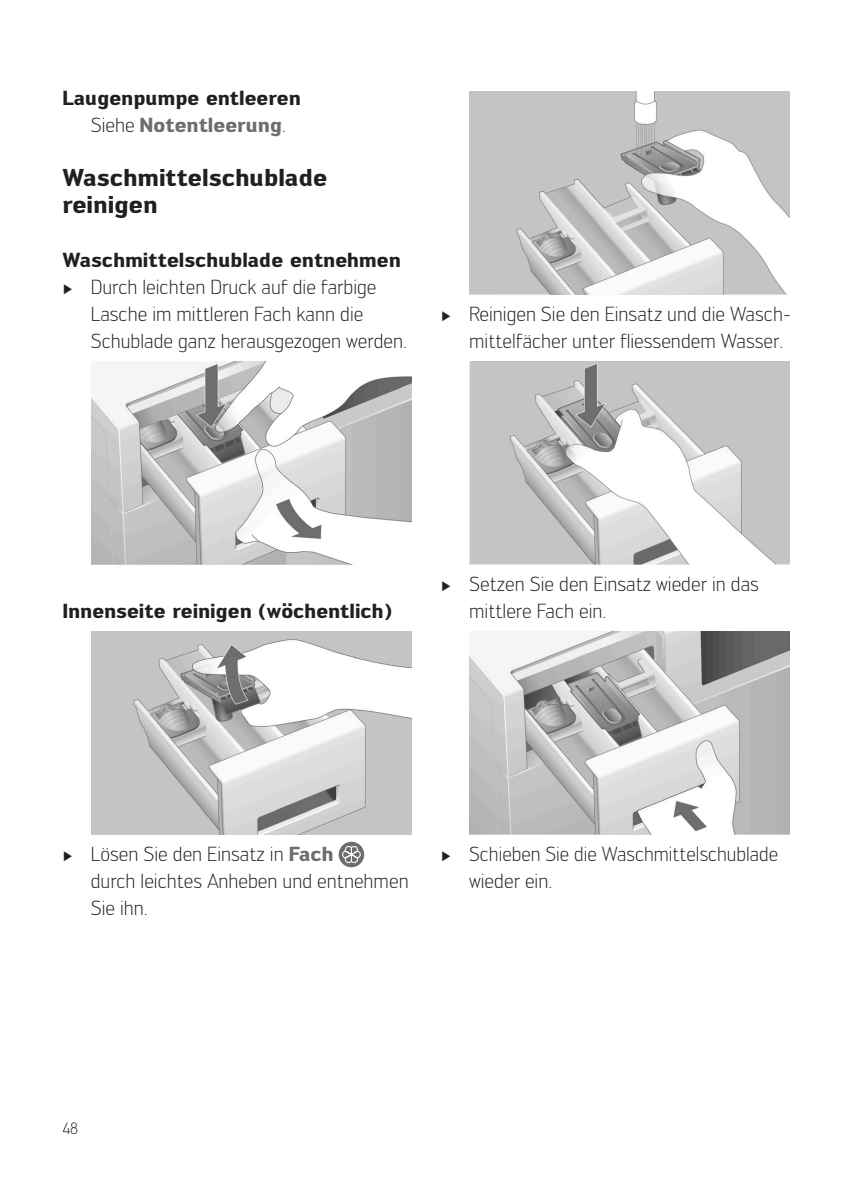
<style>
.page{position:relative;width:842px;height:1191px;background:#fff}
.page>*{position:absolute;margin:0;border:0;box-sizing:border-box;transform-origin:0 0}
._02_Hauptitel{font:700 24px/27px "Engel";color:#231f20}
.t1{font:300 20px/27px "Engel";color:#231f20}
._03_Untertitel{font:700 20px "Engel";color:#231f20}
._09_Lauftext_einzug{font:700 20px "Engel";color:#6c6d70}
.t2{font:300 16px "Engel";color:#231f20}
.s1{font-weight:300;color:#231f20}
.s2{font-family:"Century";font-weight:400;font-size:14px}
.s3{font-weight:700;color:#6c6d70}
</style>
<div class="page">
<img style="left:91px;top:361px;width:320px;height:203px">
<img style="left:91px;top:631px;width:320px;height:203px">
<div style="left:339px;top:841px;width:25px;height:26px;background:#6c6d70;border-radius:50%"></div>
<svg style="left:341px;top:845px;width:20px;height:19px"></svg>
<img style="left:469px;top:91px;width:320px;height:203px">
<img style="left:469px;top:361px;width:320px;height:203px">
<img style="left:469px;top:631px;width:320px;height:203px">
<p class="_03_Untertitel" style="left:62px;top:86px;width:240px">Laugenpumpe entleeren</p>
<p class="_09_Lauftext_einzug" style="left:91px;top:113px;width:197px"><span class="s1">Siehe</span> Notentleerung<span class="s1">.</span></p>
<p class="_02_Hauptitel" style="left:62px;top:164px;width:267px">Waschmittelschublade reinigen</p>
<p class="_03_Untertitel" style="left:62px;top:248px;width:340px">Waschmittelschublade entnehmen</p>
<p class="t1" style="left:91px;top:273px;width:318px;text-indent:-28px"><span class="s2">►</span> Durch leichten Druck auf die farbige<br>Lasche im mittleren Fach kann die<br>Schublade ganz herausgezogen werden.</p>
<p class="t1" style="left:469px;top:300px;width:323px;text-indent:-28px"><span class="s2">►</span> Reinigen Sie den Einsatz und die Wasch&shy;mittelfächer unter fliessendem Wasser.</p>
<p class="_03_Untertitel" style="left:62px;top:599px;width:331px">Innenseite reinigen (wöchentlich)</p>
<p class="t1" style="left:469px;top:570px;width:291px;text-indent:-28px"><span class="s2">►</span> Setzen Sie den Einsatz wieder in das mittlere Fach ein.</p>
<p class="t1" style="left:91px;top:840px;width:319px;text-indent:-28px"><span class="s2">►</span> Lösen Sie den Einsatz in <span class="s3">Fach<br></span>durch leichtes Anheben und entnehmen<br>Sie ihn.</p>
<p class="t1" style="left:469px;top:840px;width:311px;text-indent:-28px"><span class="s2">►</span> Schieben Sie die Waschmittelschublade wieder ein.</p>
<p class="t2" style="left:62px;top:1119px;width:17px">48</p>
</div>
